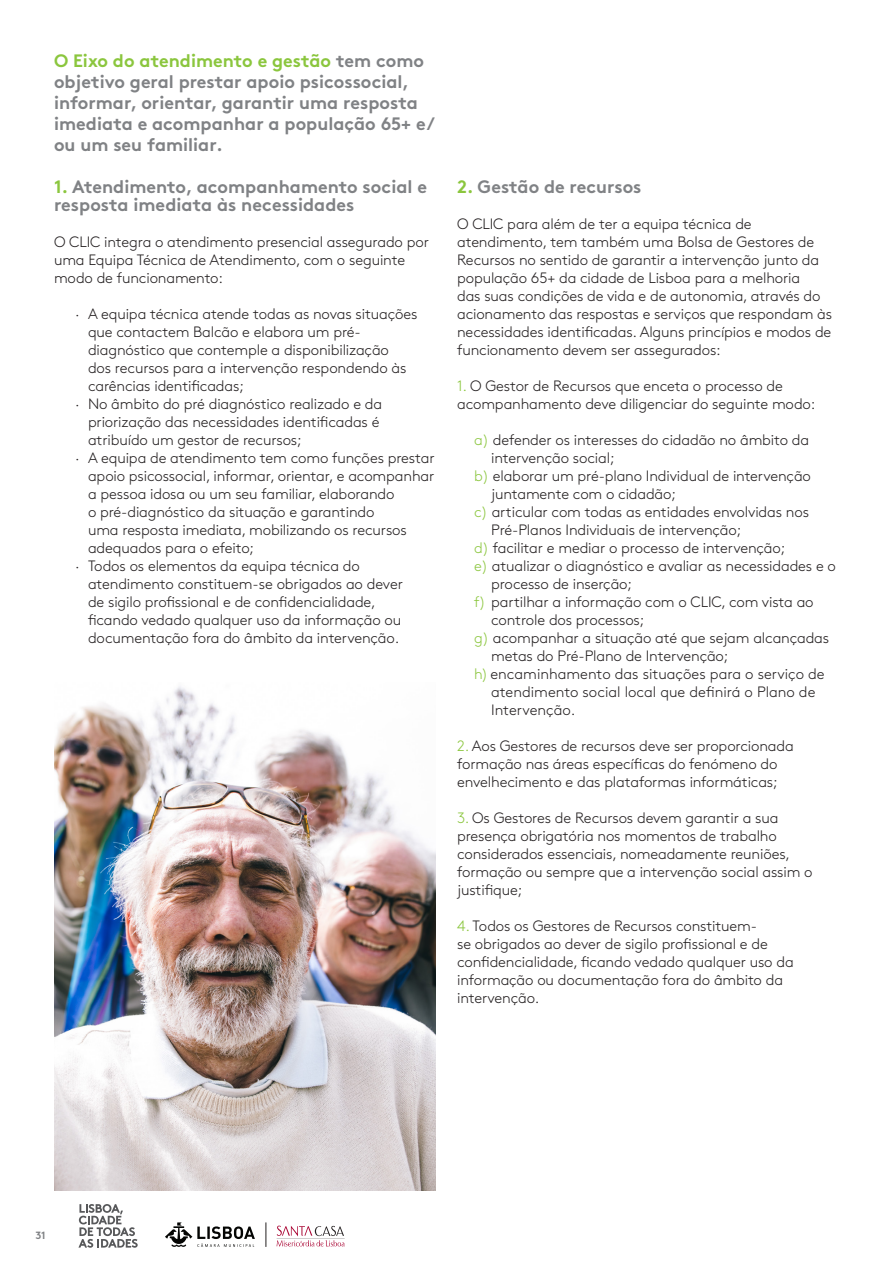
<style>
.page{position:relative;width:893px;height:1263px;background:#fff}
.page>*{position:absolute;margin:0;border:0;box-sizing:border-box;transform-origin:0 0}
.t1{font:700 18px/21px "Brown";color:#808285}
.t2{font:300 15px/18px "Brown";letter-spacing:-.01em;color:#231f20}
.t3{font:700 10.5px "Brown";color:#808285}
.s1{color:#8bc63e}
</style>
<div class="page">
<svg style="left:165px;top:1222px;width:90px;height:25px"></svg>
<svg style="left:266px;top:1222px;width:1px;height:25px"></svg>
<svg style="left:277px;top:1225px;width:68px;height:22px"></svg>
<svg style="left:78px;top:1204px;width:60px;height:44px"></svg>
<img style="left:54px;top:686px;width:382px;height:505px">
<p class="t1" style="left:54px;top:48px;width:382px"><span class="s1">O Eixo do atendimento e gestão</span> tem como objetivo geral prestar apoio psicossocial, informar, orientar, garantir uma resposta imediata e acompanhar a população 65+ e/ ou um seu familiar.</p>
<p class="t1" style="left:54px;top:175px;width:374px;line-height:18px"><span class="s1">1.</span> Atendimento, acompanhamento social e resposta imediata às necessidades</p>
<p class="t2" style="left:54px;top:231px;width:376px">O CLIC integra o atendimento presencial assegurado por uma Equipa Técnica de Atendimento, com o seguinte modo de funcionamento:</p>
<p class="t2" style="left:88px;top:303px;width:331px;text-indent:-13px">· A equipa técnica atende todas as novas situações que contactem Balcão e elabora um pré&shy;diagnóstico que contemple a disponibilização<br>dos recursos para a intervenção respondendo às carências identificadas;</p>
<p class="t2" style="left:88px;top:393px;width:296px;text-indent:-13px">· No âmbito do pré diagnóstico realizado e da priorização das necessidades identificadas é atribuído um gestor de recursos;</p>
<p class="t2" style="left:88px;top:447px;width:348px;text-indent:-13px">· A equipa de atendimento tem como funções prestar apoio psicossocial, informar, orientar, e acompanhar a pessoa idosa ou um seu familiar, elaborando<br>o pré-diagnóstico da situação e garantindo<br>uma resposta imediata, mobilizando os recursos adequados para o efeito;</p>
<p class="t2" style="left:88px;top:555px;width:316px;text-indent:-13px">· Todos os elementos da equipa técnica do atendimento constituem-se obrigados ao dever de sigilo profissional e de confidencialidade, ficando vedado qualquer uso da informação ou documentação fora do âmbito da intervenção.</p>
<p class="t1" style="left:457px;top:174px;width:186px"><span class="s1">2.</span> Gestão de recursos</p>
<p class="t2" style="left:457px;top:213px;width:376px">O CLIC para além de ter a equipa técnica de atendimento, tem também uma Bolsa de Gestores de Recursos no sentido de garantir a intervenção junto da população 65+ da cidade de Lisboa para a melhoria<br>das suas condições de vida e de autonomia, através do acionamento das respostas e serviços que respondam às necessidades identificadas. Alguns princípios e modos de funcionamento devem ser assegurados:</p>
<p class="t2" style="left:457px;top:375px;width:360px"><span class="s1">1.</span> O Gestor de Recursos que enceta o processo de acompanhamento deve diligenciar do seguinte modo:</p>
<p class="t2" style="left:491px;top:429px;width:320px;text-indent:-17px"><span class="s1">a)</span> defender os interesses do cidadão no âmbito da intervenção social;</p>
<p class="t2" style="left:491px;top:465px;width:321px;text-indent:-17px"><span class="s1">b)</span> elaborar um pré-plano Individual de intervenção juntamente com o cidadão;</p>
<p class="t2" style="left:491px;top:501px;width:319px;text-indent:-17px"><span class="s1">c)</span> articular com todas as entidades envolvidas nos<br>Pré-Planos Individuais de intervenção;</p>
<p class="t2" style="left:474px;top:537px;width:313px"><span class="s1">d)</span> facilitar e mediar o processo de intervenção;</p>
<p class="t2" style="left:491px;top:555px;width:346px;text-indent:-17px"><span class="s1">e)</span> atualizar o diagnóstico e avaliar as necessidades e o processo de inserção;</p>
<p class="t2" style="left:491px;top:591px;width:324px;text-indent:-17px"><span class="s1">f)</span> partilhar a informação com o CLIC, com vista ao controle dos processos;</p>
<p class="t2" style="left:491px;top:627px;width:340px;text-indent:-17px"><span class="s1">g)</span> acompanhar a situação até que sejam alcançadas metas do Pré-Plano de Intervenção;</p>
<p class="t2" style="left:491px;top:663px;width:335px;text-indent:-17px"><span class="s1">h)</span> encaminhamento das situações para o serviço de atendimento social local que definirá o Plano de<br>Intervenção.</p>
<p class="t2" style="left:457px;top:735px;width:338px"><span class="s1">2.</span> Aos Gestores de recursos deve ser proporcionada formação nas áreas específicas do fenómeno do envelhecimento e das plataformas informáticas;</p>
<p class="t2" style="left:457px;top:807px;width:357px"><span class="s1">3.</span> Os Gestores de Recursos devem garantir a sua presença obrigatória nos momentos de trabalho considerados essenciais, nomeadamente reuniões, formação ou sempre que a intervenção social assim o justifique;</p>
<p class="t2" style="left:457px;top:915px;width:338px"><span class="s1">4.</span> Todos os Gestores de Recursos constituem-<br>se obrigados ao dever de sigilo profissional e de confidencialidade, ficando vedado qualquer uso da informação ou documentação fora do âmbito da intervenção.</p>
<p class="t3" style="left:35px;top:1227px;width:12px">31</p>
</div>
